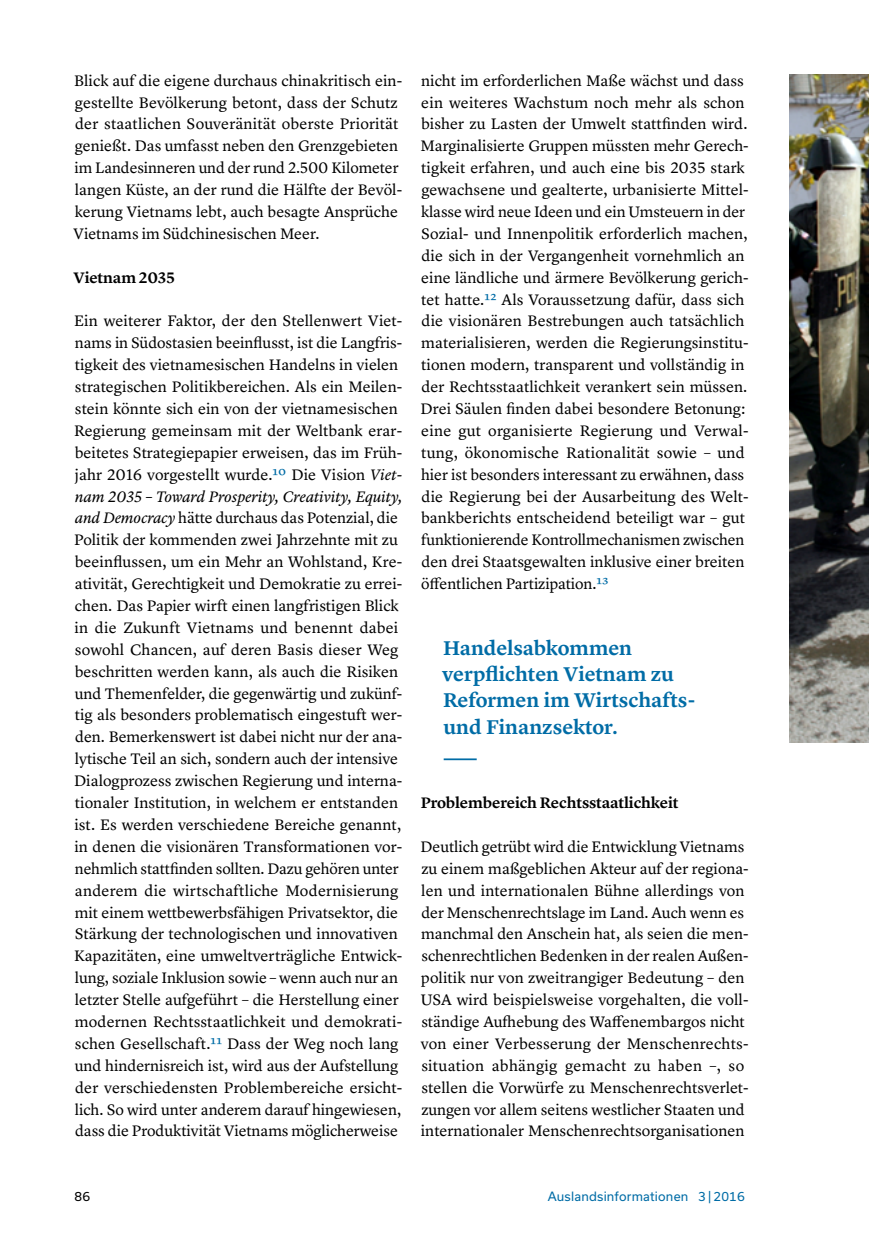
<style>
.page{position:relative;width:869px;height:1246px;background:#fff}
.page>*{position:absolute;margin:0;border:0;box-sizing:border-box;transform-origin:0 0}
.t1{font:600 20.65px/26.2px "Lyon Text";letter-spacing:-.005em;color:#006ca6}
.text{font:15.75px/21.9px "Lyon Text";color:#000}
.t2{font:600 15.75px "Lyon Text";letter-spacing:-.01em;color:#000}
.t3{font:12.25px "Usual";letter-spacing:.015em;color:#006ca6}
.t4{font:12.25px "Usual";color:#000}
.s1{color:#006ca6}
.s2{font-style:italic}
</style>
<div class="page">
<hr style="left:443px;top:758px;width:33px;height:2px;background:#006ca6">
<img style="left:789px;top:75px;width:79px;height:667px">
<p class="text" style="left:73px;top:68px;width:330px">Blick auf die eigene durchaus chinakritisch ein&shy;gestellte Bevölkerung betont, dass der Schutz der staatlichen Souveränität oberste Priorität genießt. Das umfasst neben den Grenzgebieten im Landesinneren und der rund 2.500 Kilometer langen Küste, an der rund die Hälfte der Bevöl&shy;kerung Vietnams lebt, auch besagte Ansprüche Vietnams im Südchinesischen Meer.</p>
<p class="t2" style="left:73px;top:265px;width:103px">Vietnam 2035</p>
<p class="text" style="left:74px;top:309px;width:329px">Ein weiterer Faktor, der den Stellenwert Viet&shy;nams in Südostasien beeinflusst, ist die Langfris&shy;tigkeit des vietnamesischen Handelns in vielen strategischen Politikbereichen. Als ein Meilen&shy;stein könnte sich ein von der vietnamesischen Regierung gemeinsam mit der Weltbank erar&shy;beitetes Strategiepapier erweisen, das im Früh&shy;jahr 2016 vorgestellt wurde.<span class="s1">10</span> Die Vision <span class="s2">Viet&shy;nam 2035 – Toward Prosperity, Creativity, Equity, and Democracy</span> hätte durchaus das Potenzial, die Politik der kommenden zwei Jahrzehnte mit zu beeinflussen, um ein Mehr an Wohlstand, Kre&shy;ativität, Gerechtigkeit und Demokratie zu errei&shy;chen. Das Papier wirft einen langfristigen Blick in die Zukunft Vietnams und benennt dabei sowohl Chancen, auf deren Basis dieser Weg beschritten werden kann, als auch die Risiken und Themenfelder, die gegenwärtig und zukünf&shy;tig als besonders problematisch eingestuft wer&shy;den. Bemerkenswert ist dabei nicht nur der ana&shy;lytische Teil an sich, sondern auch der intensive Dialogprozess zwischen Regierung und interna&shy;tionaler Institution, in welchem er entstanden ist. Es werden verschiedene Bereiche genannt, in denen die visionären Transformationen vor&shy;nehmlich stattfinden sollten. Dazu gehören unter anderem die wirtschaftliche Modernisierung mit einem wettbewerbsfähigen Privatsektor, die Stärkung der technologischen und innovativen Kapazitäten, eine umweltverträgliche Entwick&shy;lung, soziale Inklusion sowie – wenn auch nur an letzter Stelle aufgeführt – die Herstellung einer modernen Rechtsstaatlichkeit und demokrati&shy;schen Gesellschaft.<span class="s1">11</span> Dass der Weg noch lang und hindernisreich ist, wird aus der Aufstellung der verschiedensten Problembereiche ersicht&shy;lich. So wird unter anderem darauf hingewiesen, dass die Produktivität Vietnams möglicherweise</p>
<p class="text" style="left:420px;top:68px;width:329px">nicht im erforderlichen Maße wächst und dass ein weiteres Wachstum noch mehr als schon bisher zu Lasten der Umwelt stattfinden wird.<br>Marginalisierte Gruppen müssten mehr Gerech&shy;tigkeit erfahren, und auch eine bis 2035 stark gewachsene und gealterte, urbanisierte Mittel&shy;klasse wird neue Ideen und ein Umsteuern in der Sozial- und Innenpolitik erforderlich machen, die sich in der Vergangenheit vornehmlich an eine ländliche und ärmere Bevölkerung gerich&shy;tet hatte.<span class="s1">12</span> Als Voraussetzung dafür, dass sich die visionären Bestrebungen auch tatsächlich materialisieren, werden die Regierungsinstitu&shy;tionen modern, transparent und vollständig in der Rechtsstaatlichkeit verankert sein müssen.<br>Drei Säulen finden dabei besondere Betonung: eine gut organisierte Regierung und Verwal&shy;tung, ökonomische Rationalität sowie – und hier ist besonders interessant zu erwähnen, dass die Regierung bei der Ausarbeitung des Welt&shy;bankberichts entscheidend beteiligt war – gut funktionierende Kontrollmechanismen zwischen den drei Staatsgewalten inklusive einer breiten öffentlichen Partizipation.<span class="s1">13</span></p>
<p class="t1" style="left:442px;top:633px;width:254px">Handelsabkommen verpflichten Vietnam zu<br>Reformen im Wirtschafts&shy;und Finanzsektor.</p>
<p class="t2" style="left:420px;top:790px;width:259px">Problembereich Rechtsstaatlichkeit</p>
<p class="text" style="left:420px;top:834px;width:329px">Deutlich getrübt wird die Entwicklung Vietnams zu einem maßgeblichen Akteur auf der regiona&shy;len und internationalen Bühne allerdings von der Menschenrechtslage im Land. Auch wenn es manchmal den Anschein hat, als seien die men&shy;schenrechtlichen Bedenken in der realen Außen&shy;politik nur von zweitrangiger Bedeutung – den USA wird beispielsweise vorgehalten, die voll&shy;ständige Aufhebung des Waffenembargos nicht von einer Verbesserung der Menschenrechts&shy;situation abhängig gemacht zu haben –, so stellen die Vorwürfe zu Menschenrechtsverlet&shy;zungen vor allem seitens westlicher Staaten und internationaler Menschenrechtsorganisationen</p>
<p class="t4" style="left:74px;top:1188px;width:17px">86</p>
<p class="t3" style="left:547px;top:1188px;width:198px">Auslandsinformationen 3|2016</p>
</div>
